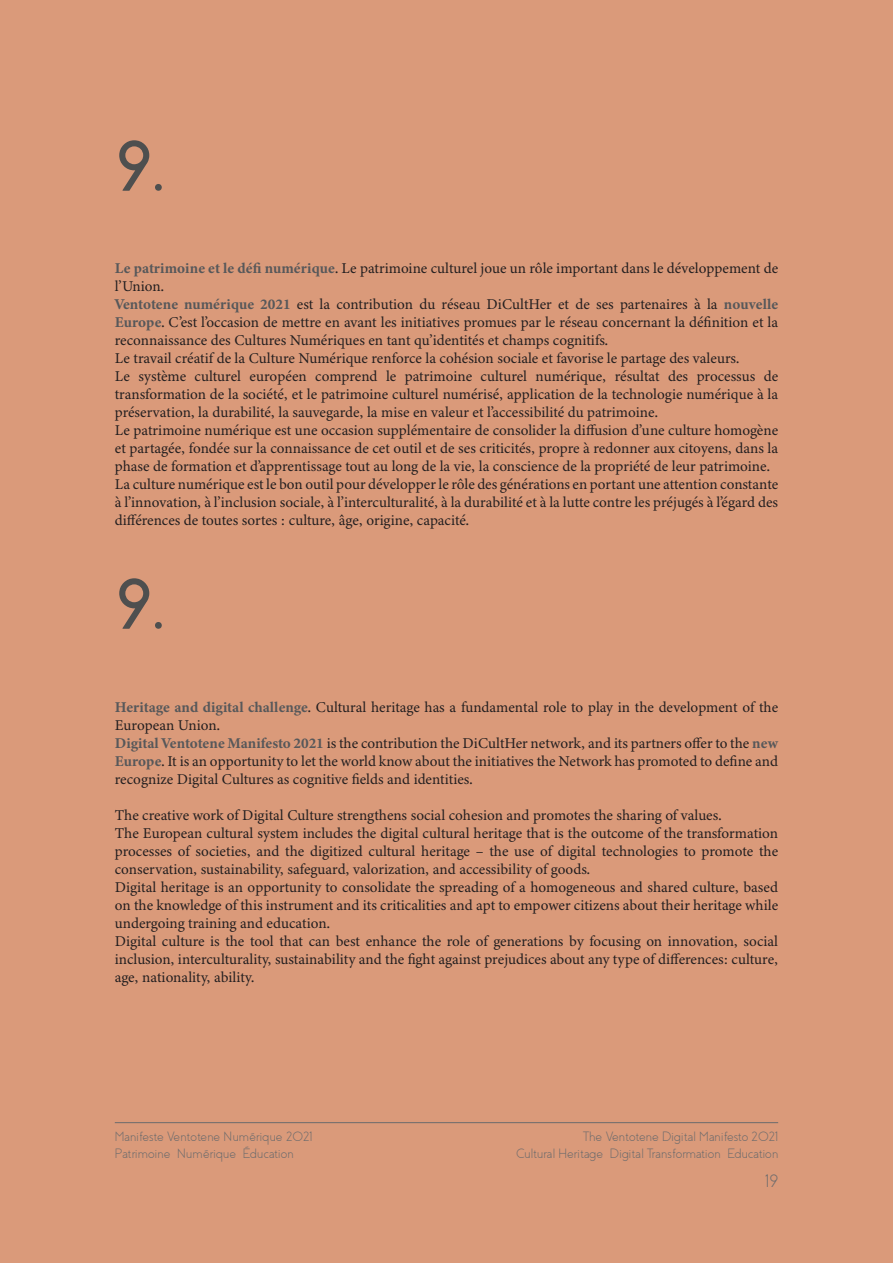
<style>
.page{position:relative;width:893px;height:1263px;background:#da9a7a}
.page>*{position:absolute;margin:0;border:0;box-sizing:border-box;transform-origin:0 0}
.t1{font:700 72px "Coves";color:#4e4f4f}
.t2{font:300 18px "Coves";color:#6c6b6c}
.t3{font:15px/18px "Minion Variable Concept";color:#231f20;text-align:justify}
.t4{font:300 13.5px/16.2px "Coves";letter-spacing:.02em;color:#6c6b6c}
.s1{color:#57585a}
</style>
<div class="page">
<hr style="left:115px;top:1122px;width:663px;height:1px;background:#6c6b6c">
<p class="t1" style="left:115px;top:125px;width:51px">9.</p>
<p class="t3" style="left:115px;top:259px;width:665px"><span class="s1">Le patrimoine et le défi numérique</span>. Le patrimoine culturel joue un rôle important dans le développement de l’Union.</p>
<p class="t3" style="left:115px;top:295px;width:665px"><span class="s1">Ventotene numérique 2021</span> est la contribution du réseau DiCultHer et de ses partenaires à la <span class="s1">nouvelle Europe</span>. C’est l’occasion de mettre en avant les initiatives promues par le réseau concernant la définition et la reconnaissance des Cultures Numériques en tant qu’identités et champs cognitifs.</p>
<p class="t3" style="left:115px;top:349px;width:626px">Le travail créatif de la Culture Numérique renforce la cohésion sociale et favorise le partage des valeurs.</p>
<p class="t3" style="left:115px;top:367px;width:665px">Le système culturel européen comprend le patrimoine culturel numérique, résultat des processus de transformation de la société, et le patrimoine culturel numérisé, application de la technologie numérique à la préservation, la durabilité, la sauvegarde, la mise en valeur et l’accessibilité du patrimoine.</p>
<p class="t3" style="left:115px;top:421px;width:665px">Le patrimoine numérique est une occasion supplémentaire de consolider la diffusion d’une culture homogène et partagée, fondée sur la connaissance de cet outil et de ses criticités, propre à redonner aux citoyens, dans la phase de formation et d’apprentissage tout au long de la vie, la conscience de la propriété de leur patrimoine.</p>
<p class="t3" style="left:115px;top:475px;width:665px">La culture numérique est le bon outil pour développer le rôle des générations en portant une attention constante à l’innovation, à l’inclusion sociale, à l’interculturalité, à la durabilité et à la lutte contre les préjugés à l’égard des différences de toutes sortes : culture, âge, origine, capacité.</p>
<p class="t1" style="left:115px;top:563px;width:51px">9.</p>
<p class="t3" style="left:115px;top:698px;width:665px"><span class="s1">Heritage and digital challenge</span>. Cultural heritage has a fundamental role to play in the development of the<br>European Union.</p>
<p class="t3" style="left:115px;top:734px;width:665px"><span class="s1">Digital Ventotene Manifesto 2021</span> is the contribution the DiCultHer network, and its partners offer to the <span class="s1">new Europe</span>. It is an opportunity to let the world know about the initiatives the Network has promoted to define and recognize Digital Cultures as cognitive fields and identities.</p>
<p class="t3" style="left:115px;top:806px;width:608px">The creative work of Digital Culture strengthens social cohesion and promotes the sharing of values.</p>
<p class="t3" style="left:115px;top:824px;width:665px">The European cultural system includes the digital cultural heritage that is the outcome of the transformation processes of societies, and the digitized cultural heritage – the use of digital technologies to promote the conservation, sustainability, safeguard, valorization, and accessibility of goods.</p>
<p class="t3" style="left:115px;top:878px;width:665px">Digital heritage is an opportunity to consolidate the spreading of a homogeneous and shared culture, based on the knowledge of this instrument and its criticalities and apt to empower citizens about their heritage while undergoing training and education.</p>
<p class="t3" style="left:115px;top:932px;width:665px">Digital culture is the tool that can best enhance the role of generations by focusing on innovation, social inclusion, interculturality, sustainability and the fight against prejudices about any type of differences: culture, age, nationality, ability.</p>
<p class="t4" style="left:115px;top:1129px;width:199px">Manifeste Ventotene Numérique 2021<br>Patrimoine Numérique Éducation</p>
<p class="t4" style="left:516px;top:1129px;width:263px;text-align:right">The Ventotene Digital Manifesto 2021<br>Cultural Heritage Digital Transformation Education</p>
<p class="t2" style="left:765px;top:1170px;width:15px">19</p>
</div>
